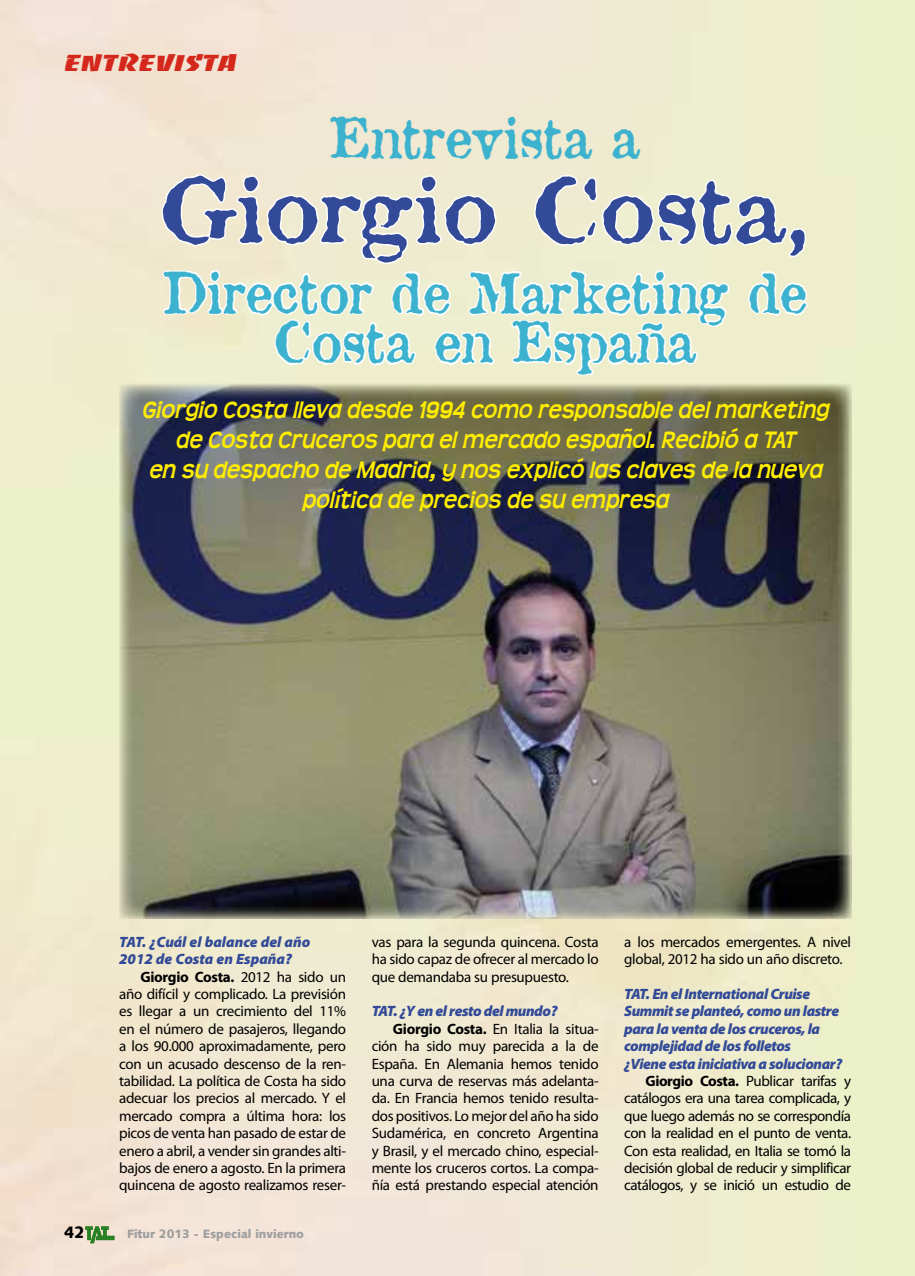
<style>
.page{position:relative;width:915px;height:1276px;background:#fff}
.page>*{position:absolute;margin:0;border:0;box-sizing:border-box;transform-origin:0 0}
.t1{font:85.5px "Antique Type";color:#324a97;scale:1.05 1}
.t2{font:54px/49.5px "Antique Type";color:#3db2ce;text-align:center;scale:.92 1}
.t3{font:italic 700 24px/30px "Teen";color:#ffed00;text-align:center}
.t4{font:22.5px "Baccarat Wide";letter-spacing:-.02em;color:#d5281c}
.t5{font:900 16.5px "Syntax";color:#000}
.t6{font:15px/17.4px "Myriad Pro";letter-spacing:-.02em;color:#000;text-align:justify}
.t7{font:italic 900 15px "Myriad Pro";letter-spacing:-.03em;color:#324a97}
.t8{font:italic 900 15px/17.4px "Myriad Pro";color:#324a97}
.t9{font:900 12px "Syntax";color:#9c9e9f}
.s1{font-weight:700}
</style>
<div class="page">
<img style="left:0;top:0;width:913px;height:1276px">
<img style="left:119px;top:384px;width:731px;height:535px">
<svg style="left:160px;top:24px;width:649px;height:484px;background:#cbc8b4"></svg>
<svg style="left:85px;top:1226px;width:29px;height:17px"></svg>
<h3 class="t4" style="left:64px;top:50px;width:175px">ENTREVISTA</h3>
<h2 class="t2" style="left:330px;top:112px;width:337px">Entrevista a</h2>
<h1 class="t1" style="left:161px;top:153px;width:618px">Giorgio Costa,</h1>
<h2 class="t2" style="left:163px;top:267px;width:700px">Director de Marketing de<br>Costa en España</h2>
<h3 class="t3" style="left:142px;top:394px;width:688px">Giorgio Costa lleva desde 1994 como responsable del marketing de Costa Cruceros para el mercado español. Recibió a TAT<br>en su despacho de Madrid, y nos explicó las claves de la nueva política de precios de su empresa</h3>
<p class="t8" style="left:119px;top:932px;width:193px">TAT. ¿Cuál el balance del año<br>2012 de Costa en España?</p>
<p class="t6" style="left:119px;top:967px;width:228px;text-indent:21px"><span class="s1">Giorgio Costa.</span> 2012 ha sido un año difícil y complicado. La previsión es llegar a un crecimiento del 11% en el número de pasajeros, llegando a los 90.000 aproximadamente, pero con un acusado descenso de la ren&shy;tabilidad. La política de Costa ha sido adecuar los precios al mercado. Y el mercado compra a última hora: los picos de venta han pasado de estar de enero a abril, a vender sin grandes alti&shy;bajos de enero a agosto. En la primera quincena de agosto realizamos reser-</p>
<p class="t5" style="left:64px;top:1222px;width:22px">42</p>
<p class="t9" style="left:127px;top:1227px;width:178px">Fitur 2013 - Especial invierno</p>
<p class="t6" style="left:371px;top:932px;width:228px">vas para la segunda quincena. Costa ha sido capaz de ofrecer al mercado lo que demandaba su presupuesto.</p>
<p class="t7" style="left:371px;top:1001px;width:187px">TAT. ¿Y en el resto del mundo?</p>
<p class="t6" style="left:393px;top:1019px;width:207px"><span class="s1">Giorgio Costa.</span> En Italia la situa-</p>
<p class="t6" style="left:371px;top:1037px;width:228px">ción ha sido muy parecida a la de</p>
<p class="t6" style="left:371px;top:1054px;width:228px">España. En Alemania hemos tenido</p>
<p class="t6" style="left:371px;top:1072px;width:228px">una curva de reservas más adelanta-</p>
<p class="t6" style="left:371px;top:1089px;width:228px">da. En Francia hemos tenido resulta-</p>
<p class="t6" style="left:371px;top:1106px;width:228px">dos positivos. Lo mejor del año ha sido</p>
<p class="t6" style="left:371px;top:1124px;width:228px">Sudamérica, en concreto Argentina</p>
<p class="t6" style="left:371px;top:1141px;width:228px">y Brasil, y el mercado chino, especial-</p>
<p class="t6" style="left:371px;top:1159px;width:228px">mente los cruceros cortos. La compa-</p>
<p class="t6" style="left:371px;top:1176px;width:228px">ñía está prestando especial atención</p>
<p class="t6" style="left:624px;top:932px;width:228px">a los mercados emergentes. A nivel global, 2012 ha sido un año discreto.</p>
<p class="t7" style="left:624px;top:984px;width:187px">TAT. En el International Cruise</p>
<p class="t7" style="left:624px;top:1001px;width:216px">Summit se planteó, como un lastre</p>
<p class="t7" style="left:624px;top:1018px;width:197px">para la venta de los cruceros, la</p>
<p class="t7" style="left:624px;top:1036px;width:168px">complejidad de los folletos</p>
<p class="t7" style="left:624px;top:1053px;width:219px">¿Viene esta iniciativa a solucionar?</p>
<p class="t6" style="left:645px;top:1072px;width:207px"><span class="s1">Giorgio Costa.</span> Publicar tarifas y</p>
<p class="t6" style="left:624px;top:1089px;width:228px">catálogos era una tarea complicada, y</p>
<p class="t6" style="left:624px;top:1106px;width:228px">que luego además no se correspondía</p>
<p class="t6" style="left:624px;top:1124px;width:228px">con la realidad en el punto de venta.</p>
<p class="t6" style="left:624px;top:1141px;width:228px">Con esta realidad, en Italia se tomó la</p>
<p class="t6" style="left:624px;top:1159px;width:228px">decisión global de reducir y simplificar</p>
<p class="t6" style="left:624px;top:1176px;width:228px">catálogos, y se inició un estudio de</p>
</div>
